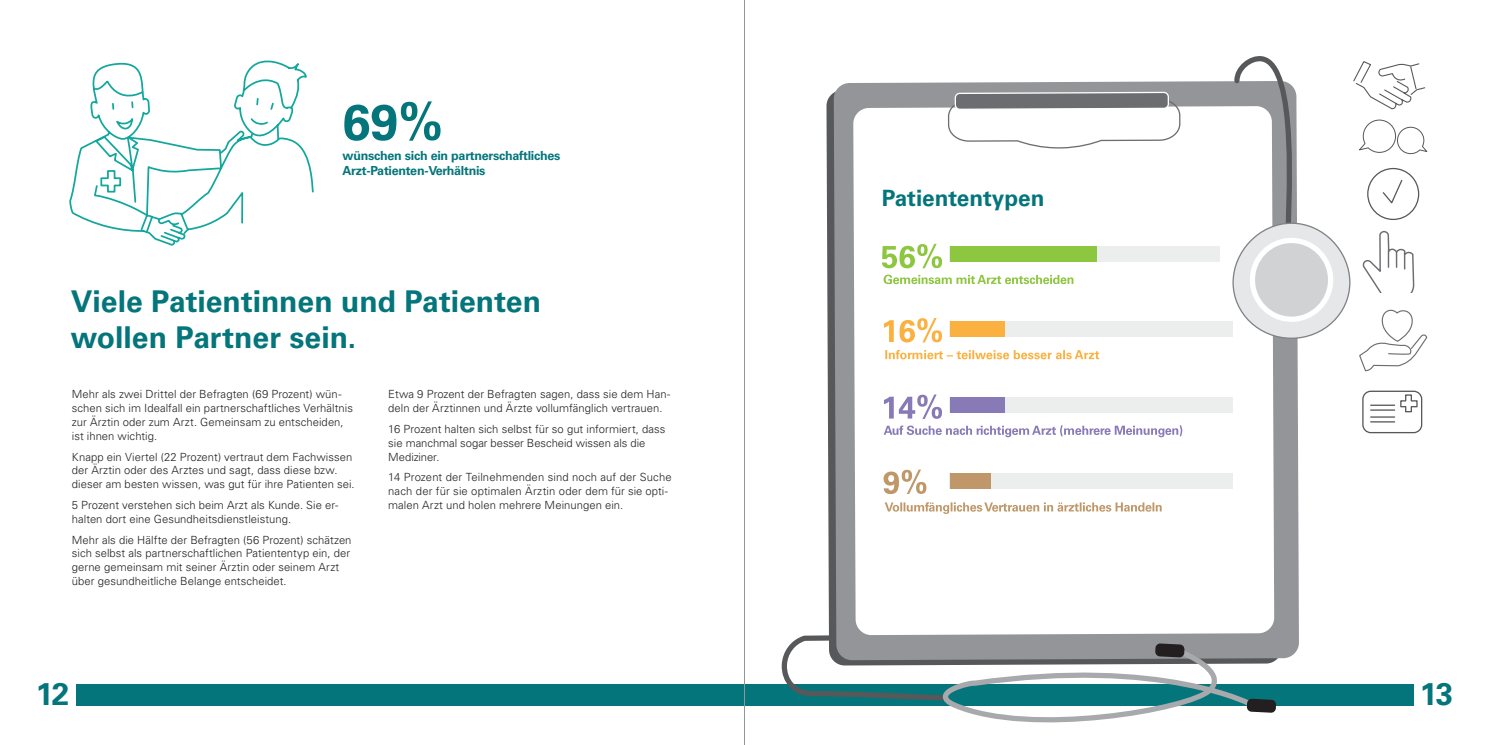
<style>
.page{position:relative;width:1489px;height:745px;background:#fff}
.page>*{position:absolute;margin:0;border:0;box-sizing:border-box;transform-origin:0 0}
.t1{font:700 50.25px "Univers LT Pro 65";color:#04757b}
.t2{font:700 31.25px "Univers LT Pro 65";color:#04757b}
.Head_1b{font:700 30px/36px "Univers LT Pro 65";color:#04757b}
.Head_2a{font:700 22.5px "Univers LT Pro 65";color:#04757b}
.t3{font:700 12.5px/15px "Univers LT Pro 65";letter-spacing:-.02em;color:#04757b}
.t4{font:300 11.25px/13.8px "Univers LT Std";letter-spacing:.005em;color:#231f20}
</style>
<div class="page">
<div style="left:76px;top:684px;width:1337px;height:21px;background:#04757b"></div>
<img style="left:69px;top:60px;width:245px;height:186px">
<img style="left:776px;top:56px;width:652px;height:667px">
<hr style="left:744px;top:0;width:1px;height:744px;background:#939598">
<p class="t1" style="left:342px;top:92px;width:102px">69%</p>
<p class="t3" style="left:342px;top:148px;width:219px">wünschen sich ein partnerschaftliches<br>Arzt-Patienten-Verhältnis</p>
<h1 class="Head_1b" style="left:71px;top:283px;width:472px">Viele Patientinnen und Patienten wollen Partner sein.</h1>
<p class="t4" style="left:72px;top:387px;width:283px">Mehr als zwei Drittel der Befragten (69 Prozent) wün&shy;schen sich im Idealfall ein partnerschaftliches Verhältnis zur Ärztin oder zum Arzt. Gemeinsam zu entscheiden, ist ihnen wichtig.</p>
<p class="t4" style="left:72px;top:449px;width:284px">Knapp ein Viertel (22 Prozent) vertraut dem Fachwissen der Ärztin oder des Arztes und sagt, dass diese bzw. dieser am besten wissen, was gut für ihre Patienten sei.</p>
<p class="t4" style="left:72px;top:497px;width:268px">5 Prozent verstehen sich beim Arzt als Kunde. Sie er&shy;halten dort eine Gesundheitsdienstleistung.</p>
<p class="t4" style="left:72px;top:532px;width:281px">Mehr als die Hälfte der Befragten (56 Prozent) schätzen sich selbst als partnerschaftlichen Patiententyp ein, der gerne gemeinsam mit seiner Ärztin oder seinem Arzt über gesundheitliche Belange entscheidet.</p>
<p class="t4" style="left:388px;top:387px;width:284px">Etwa 9 Prozent der Befragten sagen, dass sie dem Han&shy;deln der Ärztinnen und Ärzte vollumfänglich vertrauen.</p>
<p class="t4" style="left:388px;top:422px;width:279px">16 Prozent halten sich selbst für so gut informiert, dass sie manchmal sogar besser Bescheid wissen als die<br>Mediziner.</p>
<p class="t4" style="left:388px;top:470px;width:285px">14 Prozent der Teilnehmenden sind noch auf der Suche nach der für sie optimalen Ärztin oder dem für sie opti&shy;malen Arzt und holen mehrere Meinungen ein.</p>
<h2 class="Head_2a" style="left:881px;top:185px;width:164px">Patiententypen</h2>
<h2 class="t2" style="left:36px;top:674px;width:35px">12</h2>
<h2 class="t2" style="left:1419px;top:674px;width:35px">13</h2>
</div>
